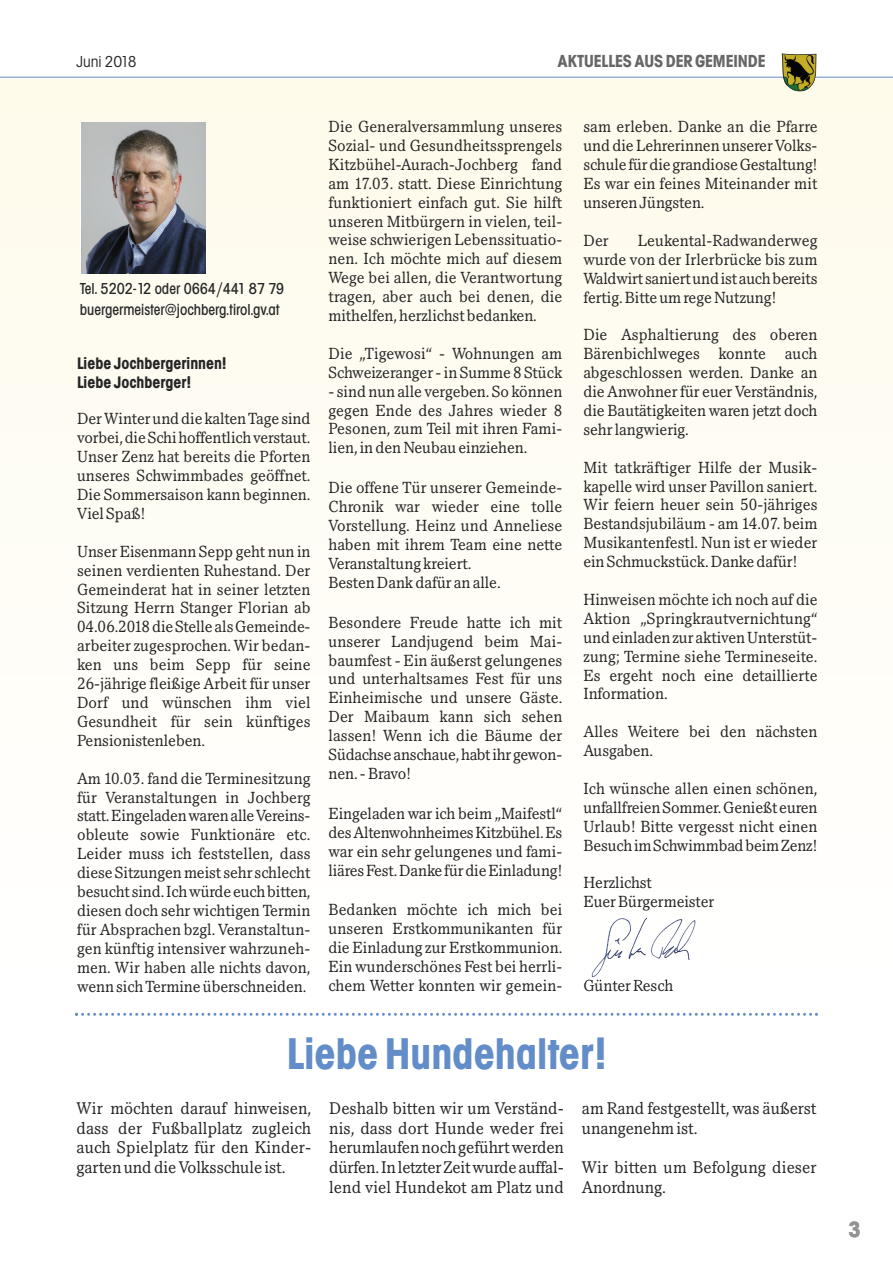
<style>
.page{position:relative;width:893px;height:1263px;background:#fff}
.page>*{position:absolute;margin:0;border:0;box-sizing:border-box;transform-origin:0 0}
.t1{font:42px "Avant Garde SB Bol Con";color:#628dc9}
.t2{font:21px "Avant Garde SB Bol Con";color:#939393}
.t3{font:16.5px/19.8px "Pacella SB";letter-spacing:.005em;color:#272627;text-align:justify}
.t4{font:16.5px "Avant Garde SB Bol Con";color:#686768}
.t5{font:15.75px/18.9px "Pacella SB";color:#272627;text-align:justify}
.t6{font:15.75px/18.9px "Avant Garde SB Bol Con";color:#272627}
.t7{font:15px/20.2px "Avant Garde SB Med Con";color:#272627;scale:.95 1}
.t8{font:condensed 15px "Avant Garde SB";color:#272627}
</style>
<div class="page">
<div style="left:1px;top:79px;width:892px;height:915px;background:#fffdf5"></div>
<hr style="left:0;top:77px;width:893px;height:1px;background:#628dc9">
<img style="left:81px;top:122px;width:124px;height:152px">
<img style="left:588px;top:917px;width:108px;height:65px">
<img style="left:585px;top:980px;width:59px;height:2px">
<svg style="left:782px;top:53px;width:34px;height:39px"></svg>
<svg style="left:75px;top:1013px;width:743px;height:3px"></svg>
<p class="t8" style="left:77px;top:53px;width:62px">Juni 2018</p>
<p class="t4" style="left:557px;top:51px;width:210px">AKTUELLESAUS DERGEMEINDE</p>
<p class="t7" style="left:80px;top:279px;width:217px">Tel. 5202-12 oder 0664/441 87 79 buergermeister@jochberg.tirol.gv.at</p>
<p class="t6" style="left:77px;top:354px;width:151px">Liebe Jochbergerinnen!<br>Liebe Jochberger!</p>
<p class="t5" style="left:77px;top:410px;width:235px">DerWinterunddiekaltenTage sind vorbei,dieSchihoffentlichverstaut.<br>Unser Zenz hat bereits die Pforten unseres Schwimmbades geöffnet.<br>Die Sommersaison kann beginnen.<br>Viel Spaß!</p>
<p class="t5" style="left:77px;top:542px;width:235px">Unser Eisenmann Sepp geht nun in seinen verdienten Ruhestand. Der Gemeinderat hat in seiner letzten Sitzung Herrn Stanger Florian ab 04.06.2018dieStellealsGemeinde&shy;arbeiter zugesprochen. Wir bedan&shy;ken uns beim Sepp für seine 26-jährige fleißige Arbeit für unser Dorf und wünschen ihm viel Gesundheit für sein künftiges Pensionistenleben.</p>
<p class="t5" style="left:77px;top:769px;width:235px">Am 10.03. fand die Terminesitzung für Veranstaltungen in Jochberg statt.EingeladenwarenalleVereins&shy;obleute sowie Funktionäre etc.<br>Leider muss ich feststellen, dass diese Sitzungen meist sehr schlecht besucht sind.Ichwürdeeuchbitten, diesen doch sehr wichtigen Termin für Absprachen bzgl. Veranstaltun&shy;gen künftig intensiver wahrzuneh&shy;men. Wir haben alle nichts davon, wenn sichTermine überschneiden.</p>
<p class="t5" style="left:328px;top:117px;width:235px">Die Generalversammlung unseres Sozial- und Gesundheitssprengels Kitzbühel-Aurach-Jochberg fand am 17.03. statt. Diese Einrichtung funktioniert einfach gut. Sie hilft unseren Mitbürgern in vielen, teil&shy;weise schwierigen Lebenssituatio&shy;nen. Ich möchte mich auf diesem Wege bei allen, die Verantwortung tragen, aber auch bei denen, die mithelfen, herzlichst bedanken.</p>
<p class="t5" style="left:328px;top:344px;width:235px">Die „Tigewosi“ - Wohnungen am<br>Schweizeranger-in Summe 8 Stück</p>
<p class="t5" style="left:328px;top:382px;width:235px">- sind nun alle vergeben. So können gegen Ende des Jahres wieder 8<br>Pesonen, zum Teil mit ihren Fami&shy;lien, in denNeubau einziehen.</p>
<p class="t5" style="left:328px;top:478px;width:235px;text-align:left">Die offene Tür unserer Gemeinde-<br>Chronik war wieder eine tolle<br>Vorstellung. Heinz und Anneliese haben mit ihrem Team eine nette<br>Veranstaltung kreiert.<br>BestenDank dafür an alle.</p>
<p class="t5" style="left:328px;top:613px;width:235px">Besondere Freude hatte ich mit unserer Landjugend beim Mai&shy;baumfest - Ein äußerst gelungenes und unterhaltsames Fest für uns Einheimische und unsere Gäste.<br>Der Maibaum kann sich sehen lassen! Wenn ich die Bäume der Südachseanschaue,habtihrgewon&shy;nen.-Bravo!</p>
<p class="t5" style="left:328px;top:804px;width:235px">Eingeladen war ich beim „Maifestl“ desAltenwohnheimesKitzbühel.Es war ein sehr gelungenes und fami&shy;liäresFest.DankefürdieEinladung!</p>
<p class="t5" style="left:328px;top:900px;width:235px">Bedanken möchte ich mich bei unseren Erstkommunikanten für die Einladung zur Erstkommunion.<br>Ein wunderschönes Fest bei herrli&shy;chem Wetter konnten wir gemein-</p>
<p class="t5" style="left:583px;top:117px;width:235px">sam erleben. Danke an die Pfarre und die Lehrerinnen unserer Volks&shy;schulefürdiegrandioseGestaltung!<br>Es war ein feines Miteinander mit unseren Jüngsten.</p>
<p class="t5" style="left:583px;top:231px;width:27px">Der</p>
<p class="t5" style="left:583px;top:231px;width:235px;text-indent:54px">Leukental-Radwanderweg wurde von der Irlerbrücke bis zum Waldwirt saniertundistauchbereits fertig.Bitte um regeNutzung!</p>
<p class="t5" style="left:583px;top:325px;width:235px">Die Asphaltierung des oberen Bärenbichlweges konnte auch abgeschlossen werden. Danke an die Anwohner für euer Verständnis, die Bautätigkeiten waren jetzt doch sehrlangwierig.</p>
<p class="t5" style="left:583px;top:458px;width:235px">Mit tatkräftiger Hilfe der Musik&shy;kapelle wird unser Pavillon saniert.<br>Wir feiern heuer sein 50-jähriges Bestandsjubiläum - am 14.07. beim Musikantenfestl. Nun ist er wieder ein Schmuckstück.Danke dafür!</p>
<p class="t5" style="left:583px;top:590px;width:235px">Hinweisen möchte ich noch auf die Aktion „Springkrautvernichtung“ undeinladenzur aktivenUnterstüt&shy;zung; Termine siehe Termineseite.<br>Es ergeht noch eine detaillierte Information.</p>
<p class="t5" style="left:583px;top:722px;width:235px">Alles Weitere bei den nächsten<br>Ausgaben.</p>
<p class="t5" style="left:583px;top:779px;width:235px">Ich wünsche allen einen schönen, unfallfreienSommer.Genießteuren Urlaub! Bitte vergesst nicht einen BesuchimSchwimmbadbeimZenz!</p>
<p class="t5" style="left:583px;top:873px;width:132px">Herzlichst<br>EuerBürgermeister</p>
<p class="t5" style="left:583px;top:976px;width:91px">GünterResch</p>
<h1 class="t1" style="left:287px;top:1030px;width:320px">Liebe Hundehalter!</h1>
<p class="t3" style="left:77px;top:1098px;width:236px">Wir möchten darauf hinweisen, dass der Fußballplatz zugleich auch Spielplatz für den Kinder&shy;garten und dieVolksschule ist.</p>
<p class="t3" style="left:329px;top:1098px;width:236px">Deshalb bitten wir um Verständ&shy;nis, dass dort Hunde weder frei herumlaufennochgeführtwerden dürfen.InletzterZeitwurdeauffal&shy;lend viel Hundekot am Platz und</p>
<p class="t3" style="left:582px;top:1098px;width:236px">am Rand festgestellt, was äußerst unangenehm ist.</p>
<p class="t3" style="left:582px;top:1157px;width:236px">Wir bitten um Befolgung dieser<br>Anordnung.</p>
<h2 class="t2" style="left:849px;top:1217px;width:13px">3</h2>
</div>
